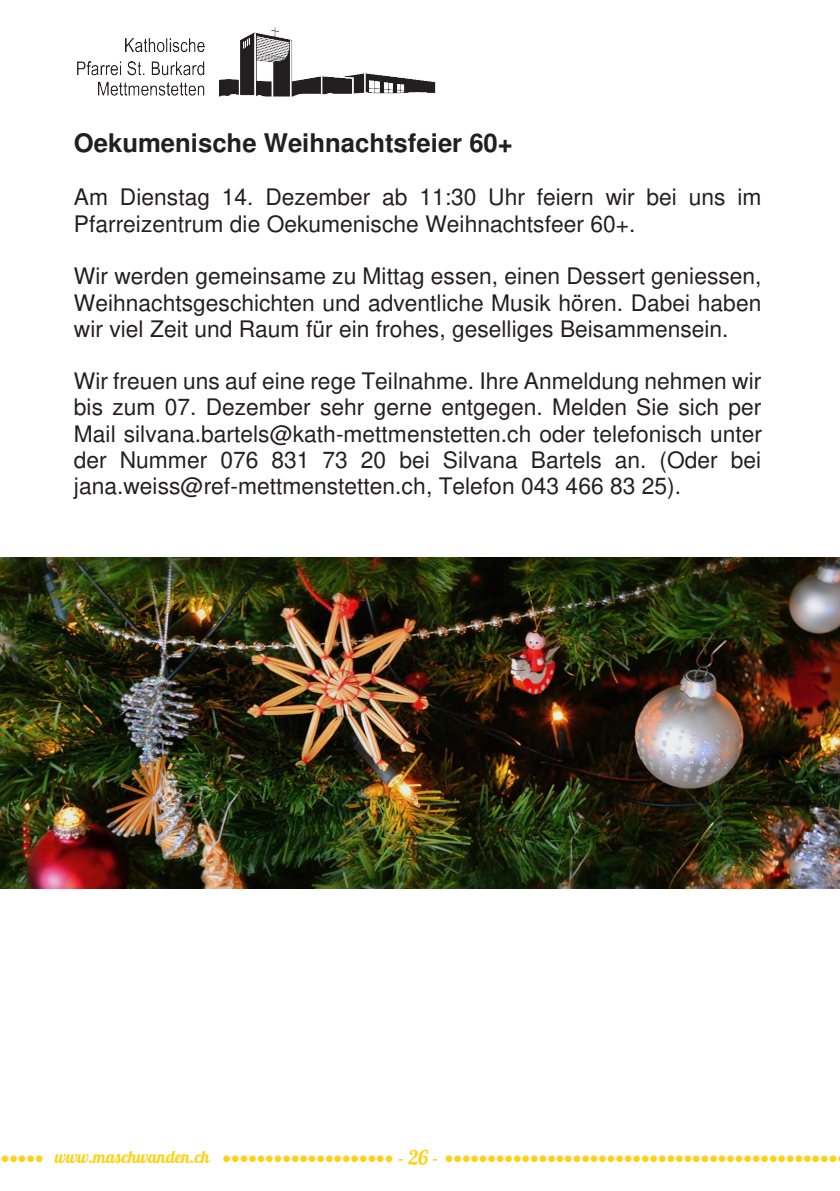
<style>
.page{position:relative;width:840px;height:1191px;background:#fff}
.page>*{position:absolute;margin:0;border:0;box-sizing:border-box;transform-origin:0 0}
.t1{font:700 25.6px "Helvetica";color:#231f20}
.t2{font:22.8px/26.2px "Helvetica";color:#231f20;text-align:justify}
.t3{font:20px "WRD EMBED SUB 44";color:#fcd319}
.t4{font:17.2px "WRD EMBED SUB 44";color:#fcd319}
.t5{font:11.4px "Wingdings";color:#fcd319}
</style>
<div class="page">
<img style="left:77px;top:27px;width:359px;height:70px">
<img style="left:0;top:557px;width:839px;height:332px">
<p class="t1" style="left:74px;top:133px;width:440px">Oekumenische Weihnachtsfeier 60+</p>
<p class="t2" style="left:74px;top:184px;width:688px">Am Dienstag 14. Dezember ab 11:30 Uhr feiern wir bei uns im<br>Pfarreizentrum die Oekumenische Weihnachtsfeer 60+.</p>
<p class="t2" style="left:74px;top:263px;width:688px">Wir werden gemeinsame zu Mittag essen, einen Dessert geniessen, Weihnachtsgeschichten und adventliche Musik hören. Dabei haben wir viel Zeit und Raum für ein frohes, geselliges Beisammensein.</p>
<p class="t2" style="left:74px;top:368px;width:689px">Wir freuen uns auf eine rege Teilnahme. Ihre Anmeldung nehmen wir bis zum 07. Dezember sehr gerne entgegen. Melden Sie sich per Mail silvana.bartels@kath-mettmenstetten.ch oder telefonisch unter der Nummer 076 831 73 20 bei Silvana Bartels an. (Oder bei jana.weiss@ref-mettmenstetten.ch, Telefon 043 466 83 25).</p>
<p class="t4" style="left:55px;top:1145px;width:156px">www.maschwanden.ch</p>
<p class="t3" style="left:398px;top:1145px;width:42px">- 26 -</p>
<p class="t5" style="left:1px;top:1153px;width:394px">⚫⚫⚫⚫⚫⚫⚫⚫⚫⚫⚫⚫⚫⚫⚫⚫⚫⚫⚫⚫⚫⚫⚫⚫⚫⚫⚫⚫⚫⚫⚫⚫⚫⚫⚫⚫⚫⚫⚫⚫⚫⚫⚫⚫⚫⚫</p>
<p class="t5" style="left:444px;top:1153px;width:394px">⚫⚫⚫⚫⚫⚫⚫⚫⚫⚫⚫⚫⚫⚫⚫⚫⚫⚫⚫⚫⚫⚫⚫⚫⚫⚫⚫⚫⚫⚫⚫⚫⚫⚫⚫⚫⚫⚫⚫⚫⚫⚫⚫⚫⚫⚫</p>
</div>
